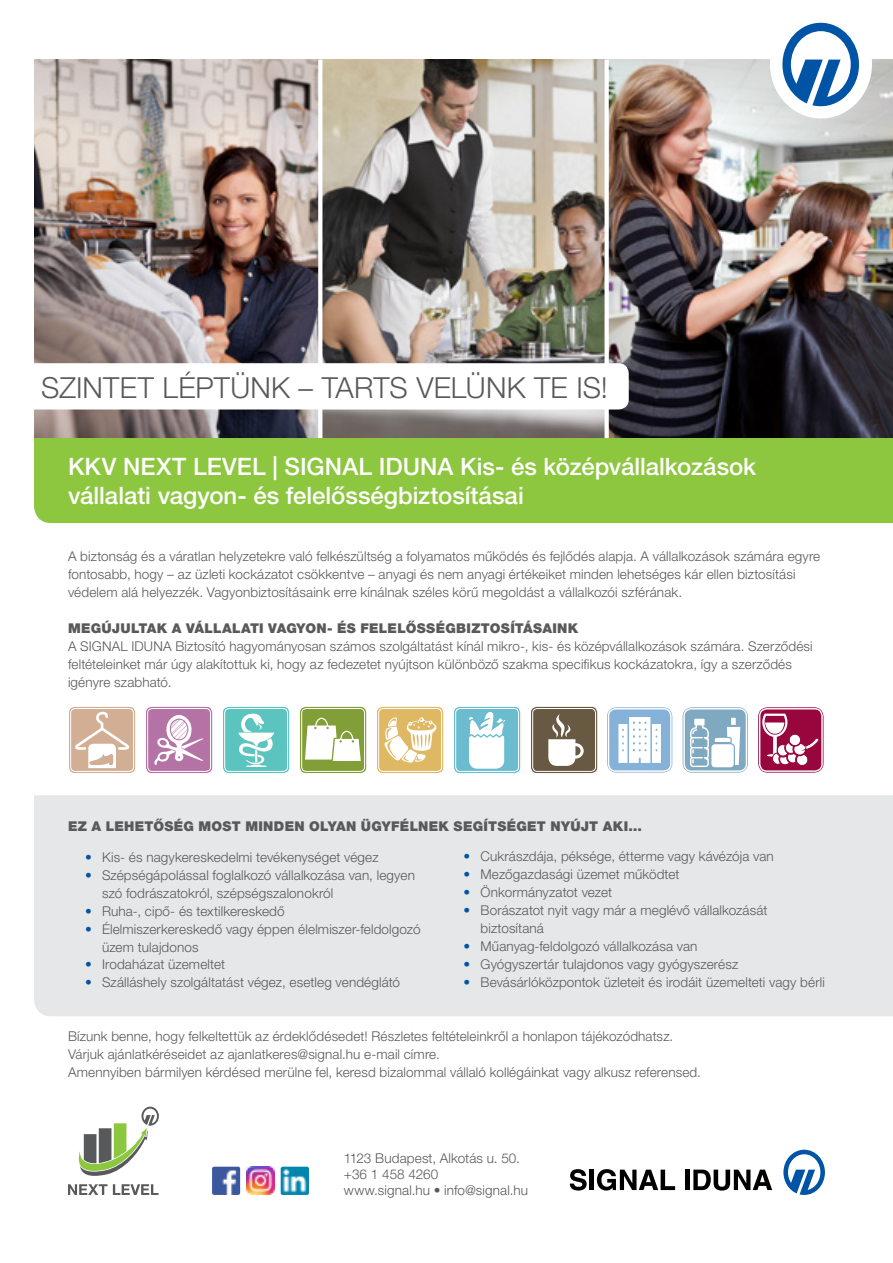
<style>
.page{position:relative;width:893px;height:1263px;background:#fff}
.page>*{position:absolute;margin:0;border:0;box-sizing:border-box;transform-origin:0 0}
.t1{font:300 29.1px "Helvetica Neue LT Std";letter-spacing:.01em;color:#58595b}
.t2{font:500 24px/28.8px "Helvetica Neue LT Std";color:#fff}
.t3{font:300 13.5px/18px "Helvetica Neue LT Std";letter-spacing:.01em;color:#58595b}
.t4{font:900 13.5px "Helvetica Neue LT Std";letter-spacing:.02em;color:#58595b}
.s1{color:#0054a6}
</style>
<div class="page">
<img style="left:34px;top:60px;width:284px;height:378px">
<img style="left:322px;top:60px;width:282px;height:378px">
<img style="left:609px;top:60px;width:284px;height:378px">
<svg style="left:318px;top:60px;width:1px;height:378px"></svg>
<div style="left:34px;top:795px;width:859px;height:221px;background:#e6e7e8"></div>
<div style="left:770px;top:10px;width:102px;height:108px;background:#fff;border-radius:50%"></div>
<svg style="left:782px;top:23px;width:77px;height:83px"></svg>
<div style="left:34px;top:438px;width:859px;height:85px;background:#8dc63f"></div>
<svg style="left:570px;top:1169px;width:17px;height:21px"></svg>
<hr style="left:590px;top:1169px;width:4px;height:21px;background:#000">
<svg style="left:597px;top:1169px;width:78px;height:21px"></svg>
<hr style="left:685px;top:1169px;width:4px;height:21px;background:#000">
<svg style="left:693px;top:1169px;width:79px;height:21px"></svg>
<svg style="left:783px;top:1150px;width:42px;height:45px"></svg>
<img style="left:281px;top:1167px;width:28px;height:28px">
<img style="left:246px;top:1167px;width:29px;height:28px">
<img style="left:212px;top:1167px;width:28px;height:28px">
<div style="left:299px;top:706px;width:68px;height:68px;border:1px solid #fff;border-radius:6px"></div>
<div style="left:302px;top:708px;width:63px;height:63px;background:#829e36;border-radius:5px"></div>
<div style="left:301px;top:708px;width:64px;height:64px;border:1px solid #fff;border-radius:5px"></div>
<div style="left:315px;top:718px;width:13px;height:20px;border:1px solid #fff;border-radius:50%"></div>
<svg style="left:305px;top:725px;width:56px;height:36px"></svg>
<div style="left:376px;top:706px;width:68px;height:68px;border:1px solid #fff;border-radius:6px"></div>
<div style="left:379px;top:708px;width:63px;height:63px;background:#dfb863;border-radius:5px"></div>
<div style="left:378px;top:708px;width:64px;height:64px;border:1px solid #fff;border-radius:5px"></div>
<svg style="left:384px;top:717px;width:53px;height:46px"></svg>
<div style="left:453px;top:706px;width:68px;height:68px;border:1px solid #fff;border-radius:6px"></div>
<div style="left:456px;top:708px;width:63px;height:63px;background:#6abcce;border-radius:5px"></div>
<div style="left:455px;top:708px;width:64px;height:64px;border:1px solid #fff;border-radius:5px"></div>
<svg style="left:469px;top:712px;width:36px;height:57px"></svg>
<div style="left:222px;top:706px;width:68px;height:68px;border:1px solid #fff;border-radius:6px"></div>
<div style="left:225px;top:708px;width:63px;height:63px;background:#5bc4bf;border-radius:5px"></div>
<div style="left:224px;top:708px;width:64px;height:64px;border:1px solid #fff;border-radius:5px"></div>
<svg style="left:238px;top:713px;width:36px;height:54px"></svg>
<div style="left:68px;top:706px;width:68px;height:68px;border:1px solid #fff;border-radius:6px"></div>
<div style="left:71px;top:708px;width:63px;height:63px;background:#d1ae94;border-radius:5px"></div>
<div style="left:70px;top:708px;width:64px;height:64px;border:1px solid #fff;border-radius:5px"></div>
<svg style="left:75px;top:711px;width:54px;height:57px"></svg>
<div style="left:145px;top:706px;width:68px;height:68px;border:1px solid #fff;border-radius:6px"></div>
<div style="left:148px;top:708px;width:63px;height:63px;background:#b572a5;border-radius:5px"></div>
<div style="left:147px;top:708px;width:64px;height:64px;border:1px solid #fff;border-radius:5px"></div>
<svg style="left:154px;top:715px;width:50px;height:50px"></svg>
<div style="left:530px;top:706px;width:68px;height:68px;border:1px solid #fff;border-radius:6px"></div>
<div style="left:533px;top:708px;width:63px;height:63px;background:#685943;border-radius:5px"></div>
<div style="left:532px;top:708px;width:64px;height:64px;border:1px solid #fff;border-radius:5px"></div>
<div style="left:567px;top:743px;width:17px;height:16px;border:3px solid #fff;border-radius:50%"></div>
<svg style="left:548px;top:714px;width:27px;height:52px"></svg>
<div style="left:606px;top:706px;width:68px;height:68px;border:1px solid #fff;border-radius:10px"></div>
<div style="left:608px;top:709px;width:63px;height:62px;background:#86b1d8;border-radius:7px"></div>
<div style="left:608px;top:708px;width:64px;height:64px;border:1px solid #fff;border-radius:7px"></div>
<svg style="left:618px;top:717px;width:43px;height:46px"></svg>
<div style="left:681px;top:706px;width:68px;height:68px;border:1px solid #fff;border-radius:10px"></div>
<div style="left:684px;top:709px;width:62px;height:62px;background:#7fa8c1;border-radius:7px"></div>
<div style="left:683px;top:708px;width:64px;height:64px;border:1px solid #fff;border-radius:7px"></div>
<svg style="left:690px;top:706px;width:52px;height:129px"></svg>
<div style="left:757px;top:706px;width:68px;height:68px;border:1px solid #fff;border-radius:10px"></div>
<div style="left:760px;top:709px;width:62px;height:62px;background:#98063e;border-radius:7px"></div>
<div style="left:759px;top:708px;width:64px;height:64px;border:1px solid #fff;border-radius:7px"></div>
<svg style="left:762px;top:714px;width:58px;height:55px"></svg>
<svg style="left:68px;top:1107px;width:91px;height:88px"></svg>
<div style="left:0;top:363px;width:629px;height:46px;background:#fff;border-radius:10px"></div>
<h1 class="t1" style="left:41px;top:370px;width:568px">Szintet léptünk – Tarts velünk te is !</h1>
<h2 class="t2" style="left:68px;top:451px;width:690px">KKV NEXT LEVEL | SIGNAL IDUNA Kis- és középvállalkozások vállalati vagyon- és felelősségbiztosításai</h2>
<p class="t3" style="left:68px;top:547px;width:754px">A biztonság és a váratlan helyzetekre való felkészültség a folyamatos működés és fejlődés alapja. A vállalkozások számára egyre fontosabb, hogy – az üzleti kockázatot csökkentve – anyagi és nem anyagi értékeiket minden lehetséges kár ellen biztosítási védelem alá helyezzék. Vagyonbiztosításaink erre kínálnak széles körű megoldást a vállalkozói szférának.</p>
<p class="t4" style="left:68px;top:620px;width:512px">MEGÚJULTAK A VÁLLALATI VAGYON- ÉS FELELŐSSÉGBIZTOSÍTÁSAINK</p>
<p class="t3" style="left:68px;top:637px;width:746px">A SIGNAL IDUNA Biztosító hagyományosan számos szolgáltatást kínál mikro-, kis- és középvállalkozások számára. Szerződési feltételeinket már úgy alakítottuk ki, hogy az fedezetet nyújtson különböző szakma specifikus kockázatokra, így a szerződés igényre szabható.</p>
<p class="t4" style="left:68px;top:818px;width:575px">EZ A LEHETŐSÉG MOST MINDEN OLYAN ÜGYFÉLNEK SEGÍTSÉGET NYÚJT AKI…</p>
<p class="t3" style="left:85px;top:847px;width:295px"><span class="s1">•</span> Kis- és nagykereskedelmi tevékenységet végez</p>
<p class="t3" style="left:102px;top:865px;width:314px;text-indent:-17px"><span class="s1">•</span> Szépségápolással foglalkozó vállalkozása van, legyen szó fodrászatokról, szépségszalonokról</p>
<p class="t3" style="left:85px;top:901px;width:201px"><span class="s1">•</span> Ruha-, cipő- és textilkereskedő</p>
<p class="t3" style="left:102px;top:919px;width:320px;text-indent:-17px"><span class="s1">•</span> Élelmiszerkereskedő vagy éppen élelmiszer-feldolgozó üzem tulajdonos</p>
<p class="t3" style="left:85px;top:955px;width:142px"><span class="s1">•</span> Irodaházat üzemeltet</p>
<p class="t3" style="left:85px;top:973px;width:317px"><span class="s1">•</span> Szálláshely szolgáltatást végez, esetleg vendéglátó</p>
<p class="t3" style="left:463px;top:847px;width:312px"><span class="s1">•</span> Cukrászdája, péksége, étterme vagy kávézója van</p>
<p class="t3" style="left:463px;top:865px;width:217px"><span class="s1">•</span> Mezőgazdasági üzemet működtet</p>
<p class="t3" style="left:463px;top:883px;width:150px"><span class="s1">•</span> Önkormányzatot vezet</p>
<p class="t3" style="left:480px;top:901px;width:288px;text-indent:-17px"><span class="s1">•</span> Borászatot nyit vagy már a meglévő vállalkozását biztosítaná</p>
<p class="t3" style="left:463px;top:937px;width:235px"><span class="s1">•</span> Műanyag-feldolgozó vállalkozása van</p>
<p class="t3" style="left:463px;top:955px;width:276px"><span class="s1">•</span> Gyógyszertár tulajdonos vagy gyógyszerész</p>
<p class="t3" style="left:463px;top:973px;width:363px"><span class="s1">•</span> Bevásárlóközpontok üzleteit és irodáit üzemelteti vagy bérli</p>
<p class="t3" style="left:68px;top:1027px;width:634px">Bízunk benne, hogy felkeltettük az érdeklődésedet! Részletes feltételeinkről a honlapon tájékozódhatsz.<br>Várjuk ajánlatkéréseidet az ajanlatkeres@signal.hu e-mail címre.<br>Amennyiben bármilyen kérdésed merülne fel, keresd bizalommal vállaló kollégáinkat vagy alkusz referensed.</p>
<p class="t3" style="left:344px;top:1149px;width:186px;line-height:16.2px">1123 Budapest, Alkotás u. 50. +36 1 458 4260<br>www.signal.hu • info@signal.hu</p>
</div>
